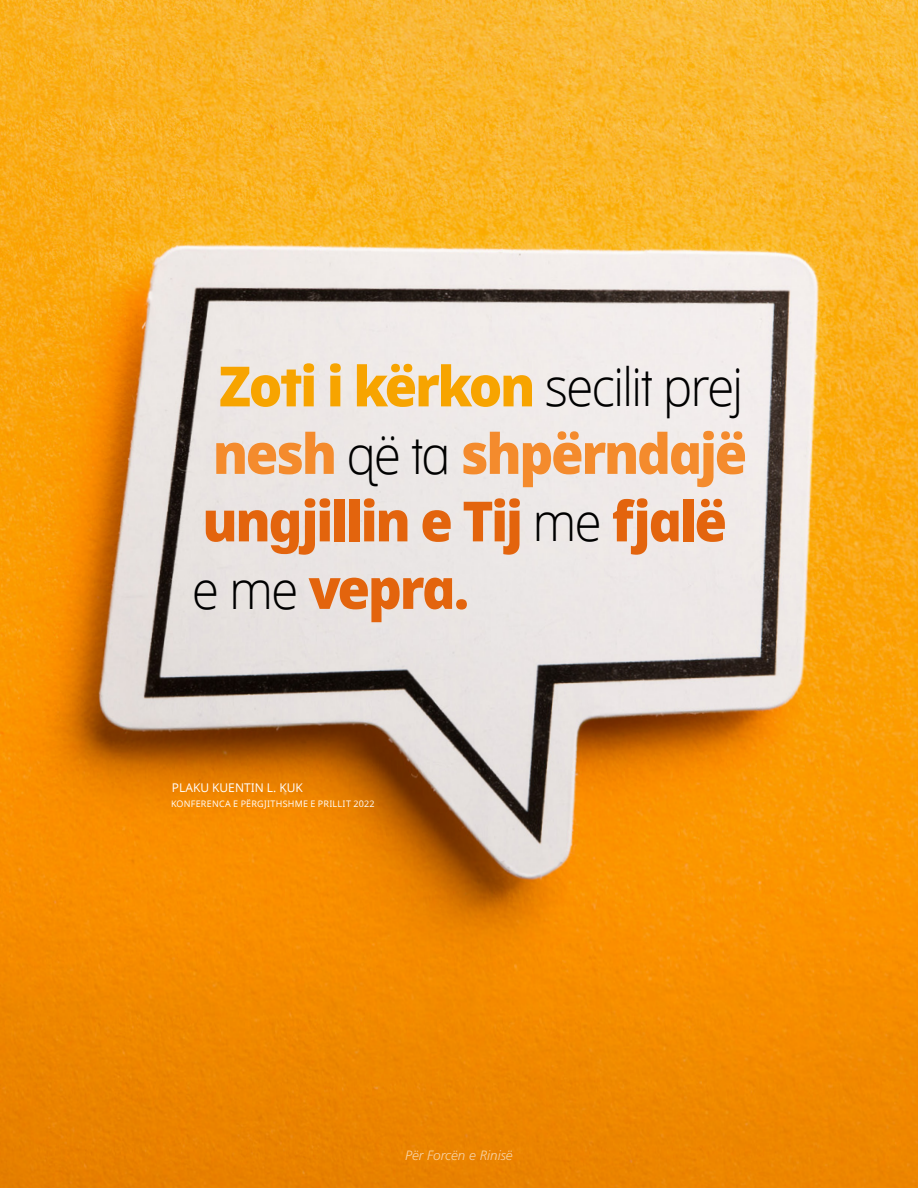
<style>
.page{position:relative;width:918px;height:1188px;background:#fff}
.page>*{position:absolute;margin:0;border:0;box-sizing:border-box;transform-origin:0 0}
.Pull_Quote_Cook1{font:800 55.5px "Dots Solidlds Lat";letter-spacing:-.045em;color:#e3640d;scale:.95 1}
.Pull_Quote_Cook1-2{font:800 55.5px "Dots Solidlds Lat";letter-spacing:-.05em;color:#f7a400;scale:.95 1}
.Pull_Quote_Cook1-3{font:800 55.5px "Dots Solidlds Lat";letter-spacing:-.045em;color:#f48b2d;scale:.95 1}
.t1{font:italic 300 13.5px "Frutigerlds Lat";color:#fff}
.Citation_left_white{font:12px "Dots Solidlds Lat";color:#fff}
.GC_white_left{font:9px "Dots Solidlds Lat";letter-spacing:.025em;color:#fff}
.s1{font-weight:300;font-size:52.5px;color:#000}
</style>
<div class="page">
<img style="left:0;top:0;width:918px;height:1188px">
<p class="Pull_Quote_Cook1-2" style="left:219px;top:344px;width:554px">Zoti i kërkon <span class="s1">secilit prej</span></p>
<p class="Pull_Quote_Cook1-3" style="left:213px;top:411px;width:564px">nesh <span class="s1">që ta</span> shpërndajë</p>
<p class="Pull_Quote_Cook1" style="left:202px;top:479px;width:554px">ungjillin e Tij <span class="s1">me</span> fjalë</p>
<p class="Pull_Quote_Cook1" style="left:192px;top:546px;width:293px"><span class="s1">e me</span> vepra.</p>
<p class="Citation_left_white" style="left:172px;top:779px;width:132px">PLAKU KUENTIN L. KUK</p>
<p class="GC_white_left" style="left:171px;top:797px;width:205px">KONFERENCA E PËRGJITHSHME E PRILLIT 2022</p>
<h2 class="t1" style="left:405px;top:1145px;width:109px">Për Forcën e Rinisë</h2>
</div>
